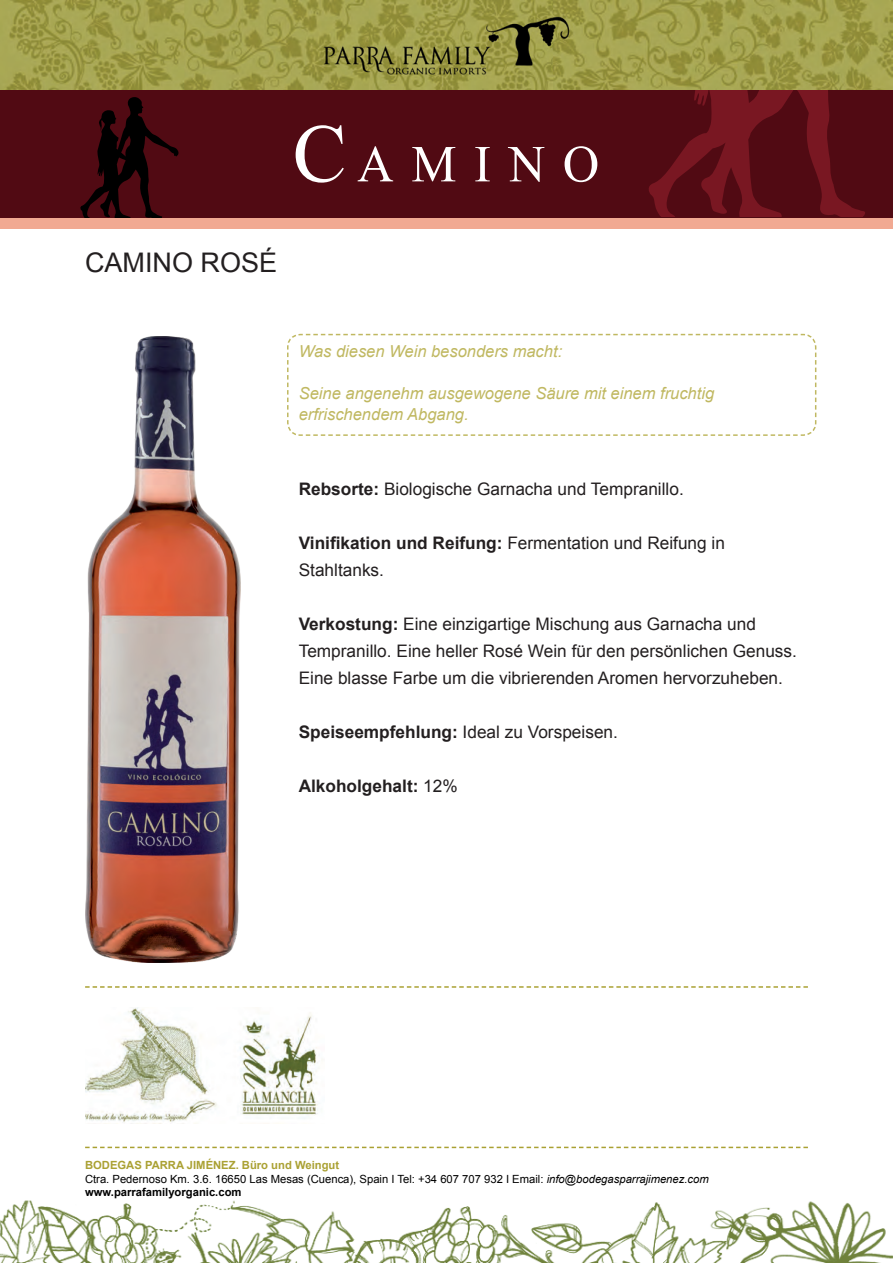
<style>
.page{position:relative;width:893px;height:1263px;background:#fff}
.page>*{position:absolute;margin:0;border:0;box-sizing:border-box;transform-origin:0 0}
.t1{font:27px "Arial";color:#231f20}
.t2{font:17.25px/27px "Arial";color:#231f20}
.t3{font:700 17.25px "Arial";color:#231f20}
.t4{font:italic 16.5px/21px "Arial";color:#c0b861}
.t5{font:11.25px/13.5px "Arial";color:#000}
.s1{font-weight:700}
.s2{font-weight:400}
.s3{font-weight:700;color:#aaa133}
.s4{font-style:italic}
</style>
<div class="page">
<img style="left:0;top:1200px;width:893px;height:63px">
<img style="left:0;top:0;width:893px;height:90px">
<img style="left:85px;top:1008px;width:233px;height:115px">
<div style="left:0;top:90px;width:893px;height:128px;background:#510a13"></div>
<svg style="left:649px;top:90px;width:216px;height:127px"></svg>
<svg style="left:296px;top:125px;width:301px;height:58px"></svg>
<svg style="left:80px;top:97px;width:99px;height:121px"></svg>
<img style="left:86px;top:337px;width:154px;height:626px">
<div style="left:0;top:218px;width:893px;height:10px;background:#f1a992"></div>
<svg style="left:85px;top:986px;width:723px;height:2px"></svg>
<svg style="left:85px;top:1147px;width:723px;height:1px"></svg>
<svg style="left:287px;top:333px;width:530px;height:103px"></svg>
<h1 class="t1" style="left:85px;top:245px;width:194px">CAMINO ROSÉ</h1>
<p class="t4" style="left:299px;top:341px;width:265px">Was diesen Wein besonders macht:</p>
<p class="t4" style="left:299px;top:383px;width:417px">Seine angenehm ausgewogene Säure mit einem fruchtig erfrischendem Abgang.</p>
<p class="t2" style="left:299px;top:476px;width:387px"><span class="s1">Rebsorte:</span> Biologische Garnacha und Tempranillo.</p>
<p class="t2" style="left:299px;top:530px;width:428px"><span class="s1">Vinifikation und Reifung:</span> Fermentation und Reifung in<br>Stahltanks.</p>
<p class="t2" style="left:299px;top:611px;width:500px"><span class="s1">Verkostung:</span> Eine einzigartige Mischung aus Garnacha und<br>Tempranillo. Eine heller Rosé Wein für den persönlichen Genuss.<br>Eine blasse Farbe um die vibrierenden Aromen hervorzuheben.</p>
<p class="t2" style="left:299px;top:719px;width:321px"><span class="s1">Speiseempfehlung:</span> Ideal zu Vorspeisen.</p>
<p class="t3" style="left:299px;top:775px;width:161px">Alkoholgehalt: <span class="s2">12%</span></p>
<p class="t5" style="left:85px;top:1158px;width:625px"><span class="s3">BODEGAS PARRA JIMÉNEZ. Büro und Weingut<br></span>Ctra. Pedernoso Km. 3.6. 16650 Las Mesas (Cuenca), Spain I Tel: +34 607 707 932 I Email: <span class="s4">info@bodegasparrajimenez.com </span><span class="s1">www.parrafamilyorganic.com</span></p>
</div>
